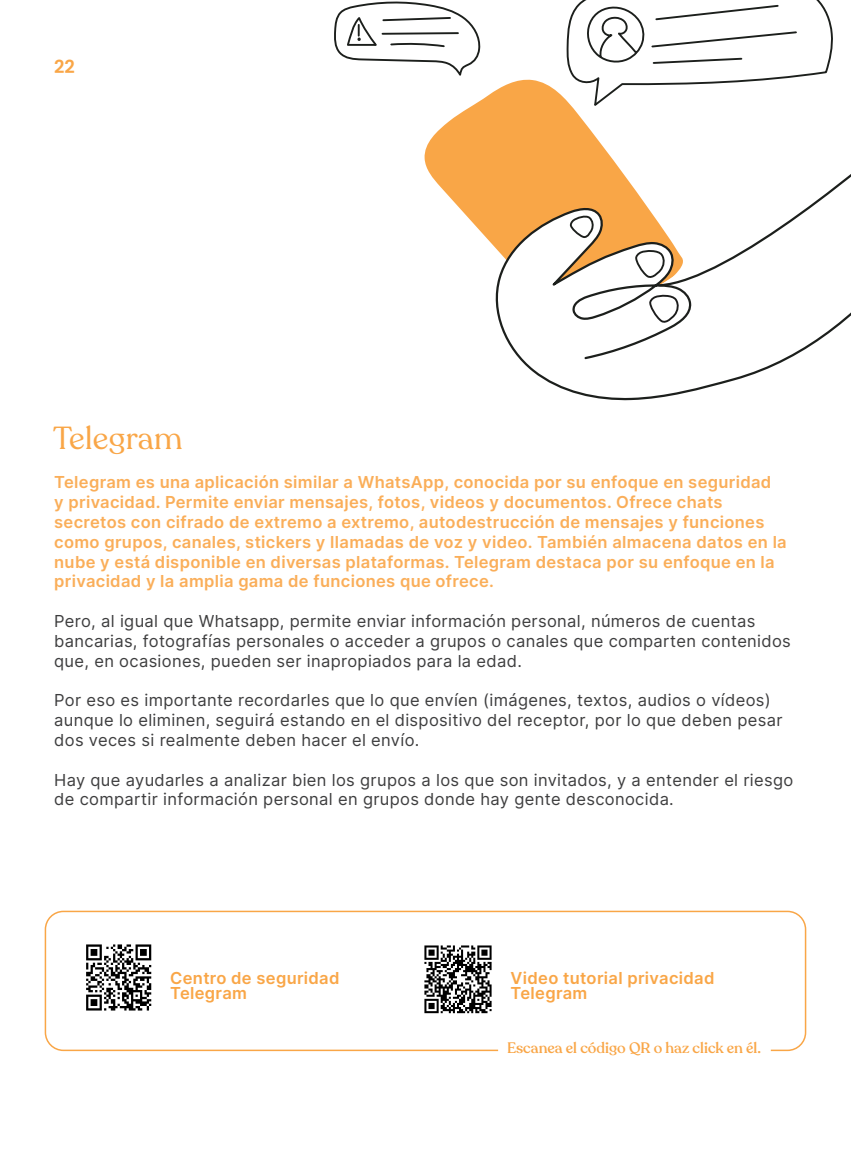
<style>
.page{position:relative;width:851px;height:1149px;background:#fff}
.page>*{position:absolute;margin:0;border:0;box-sizing:border-box;transform-origin:0 0}
.t1{font:31.5px "Recoleta";letter-spacing:.01em;color:#f9a647}
.t2{font:600 18px "Poppins";color:#f9a647}
.t3{font:16.5px/19.8px "Inter";letter-spacing:.02em;color:#3e3e3f}
.t4{font:600 16.5px/19.8px "Inter";letter-spacing:.02em;color:#faae59}
.t5{font:600 16.5px/15px "Inter";letter-spacing:.02em;color:#f9a647}
.t6{font:500 15px "Recoleta";color:#f9a647}
</style>
<div class="page">
<img style="left:86px;top:944px;width:66px;height:67px">
<img style="left:424px;top:945px;width:68px;height:69px">
<div style="left:45px;top:910px;width:761px;height:140px;border:2px solid #f9a647;border-radius:18px"></div>
<svg style="left:495px;top:280px;width:355px;height:120px"></svg>
<svg style="left:657px;top:174px;width:193px;height:113px"></svg>
<svg style="left:334px;top:0;width:498px;height:85px"></svg>
<svg style="left:649px;top:295px;width:32px;height:29px"></svg>
<svg style="left:356px;top:36px;width:311px;height:244px"></svg>
<p class="t2" style="left:54px;top:56px;width:22px">22</p>
<p class="t1" style="left:53px;top:418px;width:131px">Telegram</p>
<p class="t4" style="left:54px;top:472px;width:734px">Telegram es una aplicación similar a WhatsApp, conocida por su enfoque en seguridad<br>y privacidad. Permite enviar mensajes, fotos, videos y documentos. Ofrece chats secretos con cifrado de extremo a extremo, autodestrucción de mensajes y funciones como grupos, canales, stickers y llamadas de voz y video. También almacena datos en la nube y está disponible en diversas plataformas. Telegram destaca por su enfoque en la privacidad y la amplia gama de funciones que ofrece.</p>
<p class="t3" style="left:54px;top:610px;width:738px">Pero, al igual que Whatsapp, permite enviar información personal, números de cuentas bancarias, fotografías personales o acceder a grupos o canales que comparten contenidos que, en ocasiones, pueden ser inapropiados para la edad.</p>
<p class="t3" style="left:54px;top:689px;width:729px">Por eso es importante recordarles que lo que envíen (imágenes, textos, audios o vídeos) aunque lo eliminen, seguirá estando en el dispositivo del receptor, por lo que deben pesar dos veces si realmente deben hacer el envío.</p>
<p class="t3" style="left:54px;top:769px;width:740px">Hay que ayudarles a analizar bien los grupos a los que son invitados, y a entender el riesgo de compartir información personal en grupos donde hay gente desconocida.</p>
<p class="t5" style="left:170px;top:969px;width:171px">Centro de seguridad<br>Telegram</p>
<p class="t5" style="left:510px;top:969px;width:205px">Video tutorial privacidad<br>Telegram</p>
<p class="t6" style="left:507px;top:1038px;width:255px">Escanea el código QR o haz click en él.</p>
</div>
